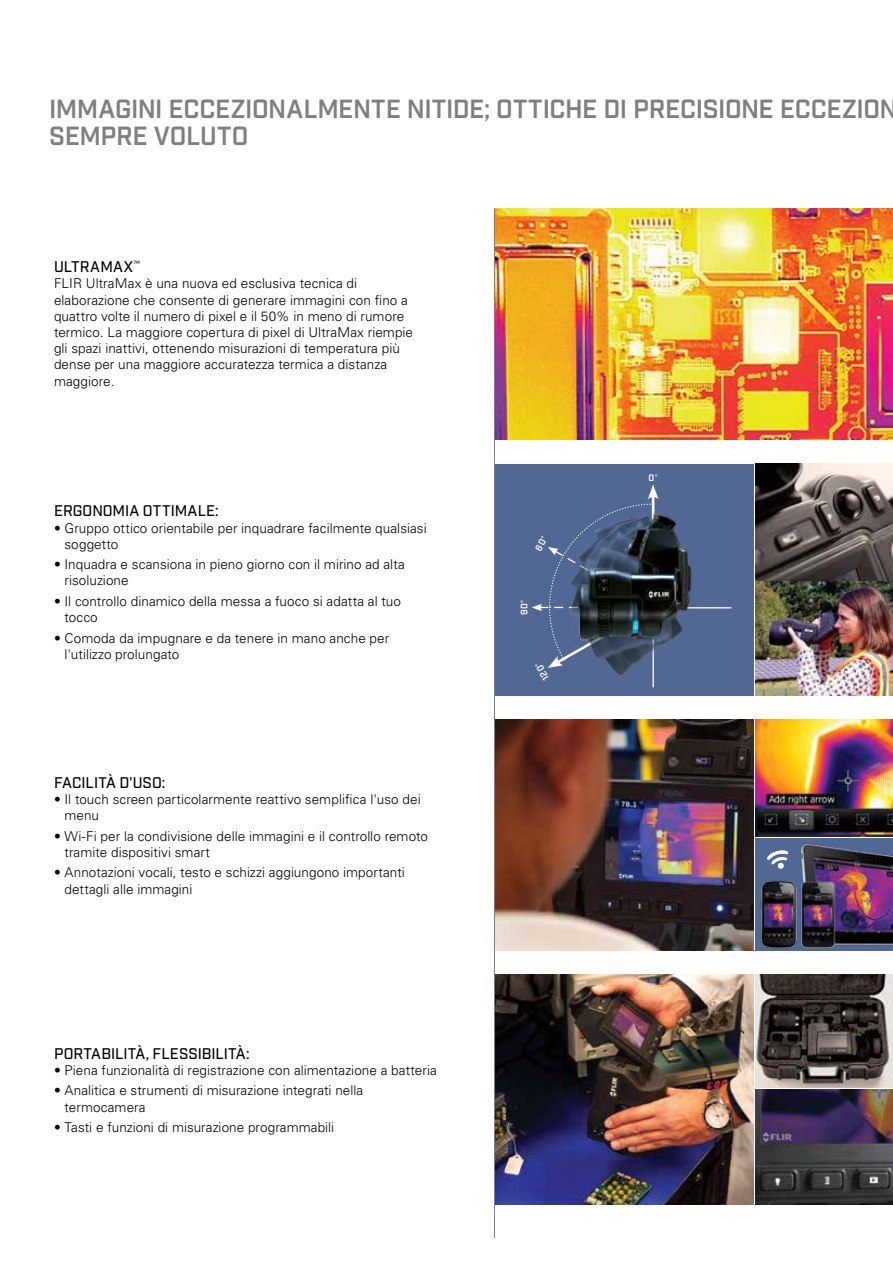
<style>
.page{position:relative;width:893px;height:1263px;background:#fff}
.page>*{position:absolute;margin:0;border:0;box-sizing:border-box;transform-origin:0 0}
.t1{font:600 25.5px/27px "Industry";letter-spacing:-.015em;color:#7f7f80}
.t2{font:500 15px "Industry";letter-spacing:.005em;color:#000}
.t3{font:300 13.5px/16.2px "Univers LT Std";letter-spacing:.005em;color:#000}
.t4{font:600 9.15px "Industry";color:#fff}
</style>
<div class="page">
<img style="left:495px;top:209px;width:398px;height:230px">
<div style="left:495px;top:464px;width:259px;height:231px;background:#516895"></div>
<hr style="left:652px;top:607px;width:79px;height:1px;background:#fff">
<hr style="left:653px;top:608px;width:1px;height:79px;background:#fff">
<img style="left:612px;top:513px;width:100px;height:168px">
<img style="left:495px;top:720px;width:398px;height:230px">
<img style="left:495px;top:975px;width:398px;height:229px">
<img style="left:755px;top:464px;width:138px;height:116px">
<img style="left:755px;top:582px;width:138px;height:113px">
<img style="left:755px;top:837px;width:138px;height:113px">
<svg style="left:766px;top:850px;width:22px;height:19px"></svg>
<svg style="left:532px;top:485px;width:126px;height:183px"></svg>
<h1 class="t1" style="left:49px;top:97px;width:850px">IMMAGINI ECCEZIONALMENTE NITIDE; OTTICHE DI PRECISIONE ECCEZION<br>SEMPRE VOLUTO</h1>
<p class="t2" style="left:54px;top:258px;width:87px">ULTRAMAX<sup>™</sup></p>
<p class="t3" style="left:54px;top:275px;width:361px">FLIR UltraMax è una nuova ed esclusiva tecnica di elaborazione che consente di generare immagini con fino a quattro volte il numero di pixel e il 50% in meno di rumore termico. La maggiore copertura di pixel di UltraMax riempie gli spazi inattivi, ottenendo misurazioni di temperatura più dense per una maggiore accuratezza termica a distanza maggiore.</p>
<p class="t2" style="left:54px;top:502px;width:166px">ERGONOMIA OTTIMALE:</p>
<p class="t3" style="left:65px;top:520px;width:364px;text-indent:-11px">• Gruppo ottico orientabile per inquadrare facilmente qualsiasi soggetto</p>
<p class="t3" style="left:65px;top:556px;width:342px;text-indent:-11px">• Inquadra e scansiona in pieno giorno con il mirino ad alta risoluzione</p>
<p class="t3" style="left:65px;top:593px;width:338px;text-indent:-11px">• Il controllo dinamico della messa a fuoco si adatta al tuo tocco</p>
<p class="t3" style="left:65px;top:630px;width:326px;text-indent:-11px">• Comoda da impugnare e da tenere in mano anche per l'utilizzo prolungato</p>
<p class="t2" style="left:54px;top:773px;width:113px">FACILITÀ D'USO:</p>
<p class="t3" style="left:65px;top:791px;width:358px;text-indent:-11px">• Il touch screen particolarmente reattivo semplifica l'uso dei menu</p>
<p class="t3" style="left:65px;top:828px;width:365px;text-indent:-11px">• Wi-Fi per la condivisione delle immagini e il controllo remoto tramite dispositivi smart</p>
<p class="t3" style="left:65px;top:864px;width:342px;text-indent:-11px">• Annotazioni vocali, testo e schizzi aggiungono importanti dettagli alle immagini</p>
<p class="t2" style="left:54px;top:1044px;width:197px">PORTABILITÀ, FLESSIBILITÀ:</p>
<p class="t3" style="left:54px;top:1062px;width:384px">• Piena funzionalità di registrazione con alimentazione a batteria</p>
<p class="t3" style="left:65px;top:1082px;width:300px;text-indent:-11px">• Analitica e strumenti di misurazione integrati nella termocamera</p>
<p class="t3" style="left:54px;top:1119px;width:282px">• Tasti e funzioni di misurazione programmabili</p>
<p class="t4" style="left:519px;top:615px;width:16px;rotate:-90deg">90°</p>
<p class="t4" style="left:542px;top:682px;width:20px;rotate:-120deg">120°</p>
<p class="t4" style="left:649px;top:472px;width:11px">0°</p>
</div>
